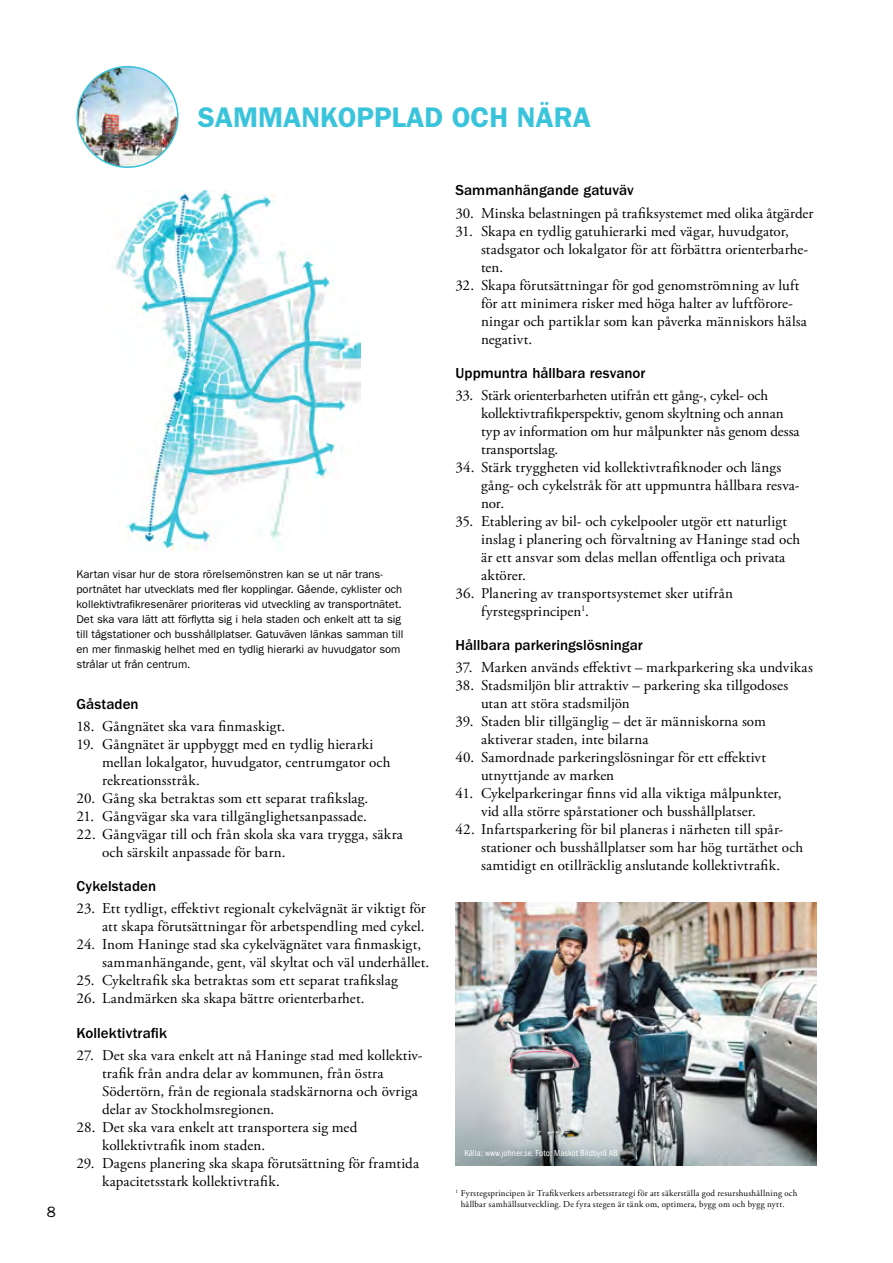
<style>
.page{position:relative;width:893px;height:1263px;background:#fff}
.page>*{position:absolute;margin:0;border:0;box-sizing:border-box;transform-origin:0 0}
.t1{font:600 28.5px "ITC Franklin Gothic Std";color:#3ac4db}
.t2{font:15px/18px "Adobe Garamond Pro";letter-spacing:.01em;color:#000}
.t3{font:500 15px "ITC Franklin Gothic Std";color:#000}
.t4{font:15px "ITC Franklin Gothic Std";color:#000}
.t5{font:11.25px/15px "ITC Franklin Gothic Std";color:#000}
.t6{font:9px/10.8px "Adobe Garamond Pro";letter-spacing:.025em;color:#000}
.t7{font:condensed 9px "ITC Franklin Gothic Std";color:#fff}
</style>
<div class="page">
<img style="left:77px;top:67px;width:101px;height:100px;border-radius:50px">
<div style="left:77px;top:66px;width:102px;height:102px;border:2px solid #3ac4db;border-radius:50%"></div>
<img style="left:115px;top:190px;width:246px;height:360px">
<img style="left:455px;top:903px;width:361px;height:262px">
<h1 class="t1" style="left:198px;top:101px;width:395px">SAMMANKOPPLAD OCH NÄRA</h1>
<p class="t4" style="left:47px;top:1203px;width:10px">8</p>
<p class="t5" style="left:77px;top:566px;width:308px">Kartan visar hur de stora rörelsemönstren kan se ut när trans-</p>
<p class="t3" style="left:455px;top:182px;width:180px">Sammanhängande gatuväv</p>
<p class="t2" style="left:455px;top:204px;width:359px">30. Minska belastningen på trafiksystemet med olika åtgärder</p>
<p class="t2" style="left:481px;top:222px;width:329px;text-indent:-26px">31. Skapa en tydlig gatuhierarki med vägar, huvudgator, stadsgator och lokalgator för att förbättra orienterbarhe&shy;ten.</p>
<p class="t2" style="left:481px;top:276px;width:327px;text-indent:-26px">32. Skapa förutsättningar för god genomströmning av luft för att minimera risker med höga halter av luftförore&shy;ningar och partiklar som kan påverka människors hälsa negativt.</p>
<p class="t3" style="left:455px;top:364px;width:192px">Uppmuntra hållbara resvanor</p>
<p class="t2" style="left:481px;top:387px;width:320px;text-indent:-26px">33. Stärk orienterbarheten utifrån ett gång-, cykel- och kollektiv trafikperspektiv, genom skyltning och annan typ av information om hur målpunkter nås genom dessa transportslag.</p>
<p class="t2" style="left:481px;top:459px;width:320px;text-indent:-26px">34. Stärk tryggheten vid kollektivtrafiknoder och längs gång- och cykelstråk för att uppmuntra hållbara resva&shy;nor.</p>
<p class="t2" style="left:481px;top:513px;width:321px;text-indent:-26px">35. Etablering av bil- och cykelpooler utgör ett naturligt inslag i planering och förvaltning av Haninge stad och är ett ansvar som delas mellan offentliga och privata aktörer.</p>
<p class="t5" style="left:77px;top:581px;width:327px">portnätet har utvecklats med fler kopplingar. Gående, cyklister och</p>
<p class="t2" style="left:455px;top:585px;width:279px">36. Planering av transportsystemet sker utifrån</p>
<p class="t5" style="left:77px;top:596px;width:327px">kollektivtrafikresenärer prioriteras vid utveckling av transportnätet.<br>Det ska vara lätt att förflytta sig i hela staden och enkelt att ta sig</p>
<p class="t2" style="left:481px;top:603px;width:110px">fyrstegsprincipen<sup>1</sup>.</p>
<p class="t5" style="left:77px;top:626px;width:329px">till tågstationer och busshållplatser. Gatuväven länkas samman till en mer finmaskig helhet med en tydlig hierarki av huvudgator som</p>
<p class="t3" style="left:455px;top:637px;width:189px">Hållbara parkeringslösningar</p>
<p class="t5" style="left:77px;top:656px;width:116px">strålar ut från centrum.</p>
<p class="t2" style="left:455px;top:659px;width:359px">37. Marken används effektivt – markparkering ska undvikas</p>
<p class="t2" style="left:481px;top:677px;width:309px;text-indent:-26px">38. Stadsmiljön blir attraktiv – parkering ska tillgodoses utan att störa stadsmiljön</p>
<p class="t2" style="left:77px;top:718px;width:210px">18. Gångnätet ska vara finmaskigt.</p>
<p class="t2" style="left:455px;top:713px;width:312px">39. Staden blir tillgänglig – det är människorna som</p>
<p class="t2" style="left:77px;top:736px;width:298px">19. Gångnätet är uppbyggt med en tydlig hierarki</p>
<p class="t2" style="left:481px;top:731px;width:169px">aktiverar staden, inte bilarna</p>
<p class="t2" style="left:102px;top:754px;width:290px">mellan lokal gator, huvudgator, centrumgator och</p>
<p class="t2" style="left:455px;top:749px;width:312px">40. Samordnade parkeringslösningar för ett effektivt</p>
<p class="t2" style="left:102px;top:772px;width:99px">rekreationsstråk.</p>
<p class="t2" style="left:481px;top:767px;width:135px">utnyttjande av marken</p>
<p class="t2" style="left:77px;top:790px;width:293px">20. Gång ska betraktas som ett separat trafikslag.</p>
<p class="t2" style="left:456px;top:785px;width:328px">41. Cykelparkeringar finns vid alla viktiga målpunkter,</p>
<p class="t2" style="left:77px;top:808px;width:292px">21. Gångvägar ska vara tillgänglighetsanpassade.</p>
<p class="t2" style="left:481px;top:803px;width:276px">vid alla större spårstationer och busshållplatser.</p>
<p class="t2" style="left:77px;top:826px;width:328px">22. Gångvägar till och från skola ska vara trygga, säkra</p>
<p class="t2" style="left:456px;top:821px;width:329px">42. Infartsparkering för bil planeras i närheten till spår-</p>
<p class="t2" style="left:102px;top:844px;width:185px">och särskilt anpassade för barn.</p>
<p class="t2" style="left:481px;top:839px;width:324px">stationer och busshållplatser som har hög turtäthet och samtidigt en otillräcklig anslutande kollektivtrafik.</p>
<p class="t3" style="left:77px;top:878px;width:81px">Cykelstaden</p>
<p class="t2" style="left:77px;top:900px;width:351px;text-align:right">23. Ett tydligt, effektivt regionalt cykelvägnät är viktigt för att skapa förutsättningar för arbetspendling med cykel.</p>
<p class="t2" style="left:102px;top:936px;width:329px;text-indent:-26px">24. Inom Haninge stad ska cykelvägnätet vara finmaskigt, sammanhängande, gent, väl skyltat och väl underhållet.</p>
<p class="t2" style="left:77px;top:972px;width:323px">25. Cykeltrafik ska betraktas som ett separat trafikslag</p>
<p class="t2" style="left:77px;top:990px;width:289px">26. Landmärken ska skapa bättre orienterbarhet.</p>
<p class="t3" style="left:77px;top:1024px;width:92px">Kollektivtrafik</p>
<p class="t2" style="left:102px;top:1047px;width:322px;text-indent:-26px">27. Det ska vara enkelt att nå Haninge stad med kollektiv&shy;trafik från andra delar av kommunen, från östra Södertörn, från de regionala stadskärnorna och övriga delar av Stockholmsregionen.</p>
<p class="t2" style="left:102px;top:1119px;width:257px;text-indent:-26px">28. Det ska vara enkelt att transportera sig med kollektiv trafik inom staden.</p>
<p class="t2" style="left:77px;top:1155px;width:344px">29. Dagens planering ska skapa förutsättning för framtida</p>
<p class="t6" style="left:461px;top:1188px;width:338px;text-indent:-5px"><sup>1</sup> Fyrstegsprincipen är Trafikverkets arbetsstrategi för att säkerställa god resurshushållning och hållbar samhällsutveckling. De fyra stegen är tänk om, optimera, bygg om och bygg nytt.</p>
<p class="t3" style="left:77px;top:695px;width:64px">Gåstaden</p>
<p class="t7" style="left:464px;top:1147px;width:155px">Källa: www.johner.se. Foto: Maskot Bildbyrå AB</p>
<p class="t2" style="left:102px;top:1173px;width:179px">kapacitetsstark kollektivtrafik.</p>
</div>
